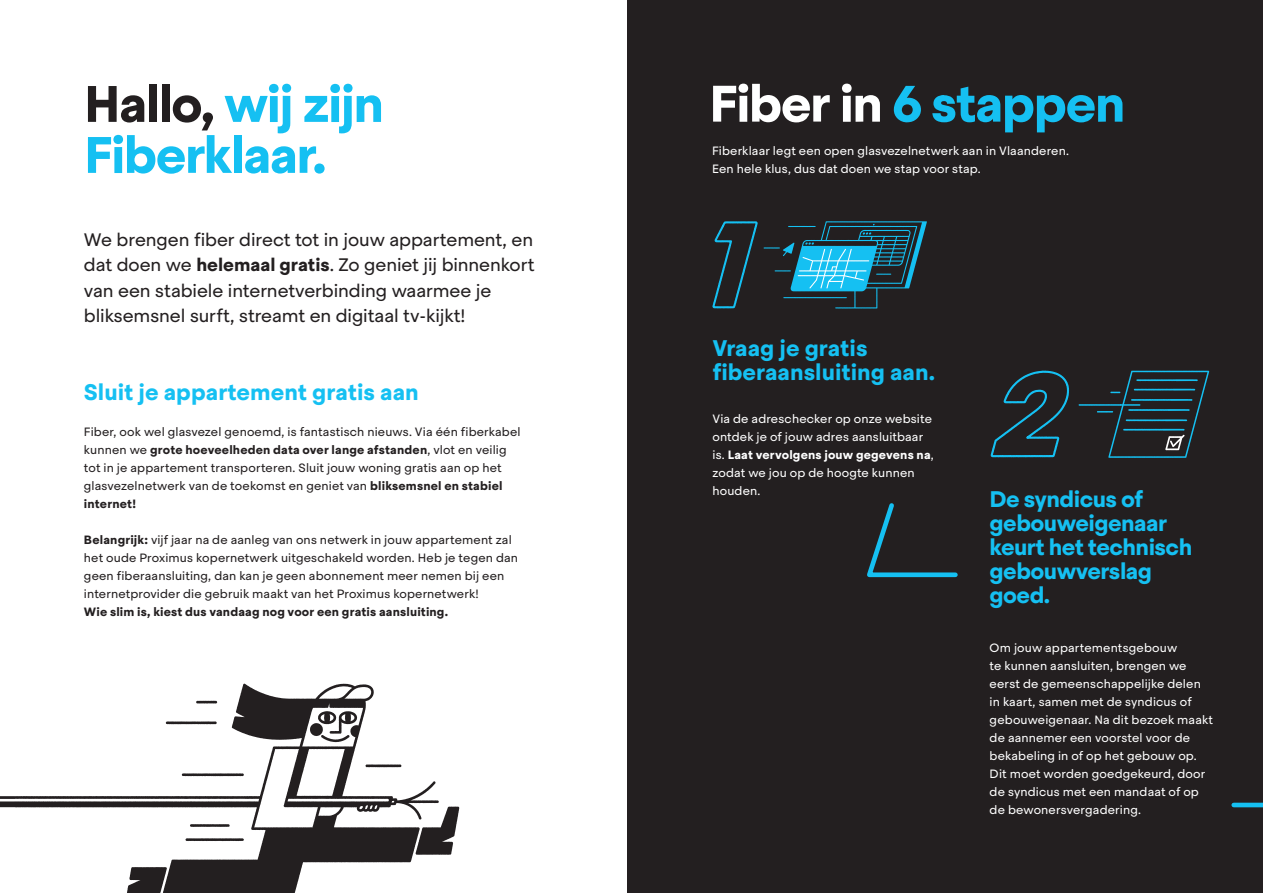
<style>
.page{position:relative;width:1263px;height:893px;background:#fff}
.page>*{position:absolute;margin:0;border:0;box-sizing:border-box;transform-origin:0 0}
.t1{font:700 51px/51px "Steradian";letter-spacing:-.035em;color:#15c0f2}
.t2{font:700 22.5px/24px "Steradian";letter-spacing:-.01em;color:#15c0f2}
.t3{font:18px/25.5px "Steradian";letter-spacing:-.005em;color:#231f20}
.t4{font:12px/18px "Steradian";letter-spacing:.01em;color:#231f20}
.t5{font:12px/18px "Steradian";letter-spacing:.01em;color:#fff}
.s1{color:#231f20}
.s2{color:#fff}
.s3{font-weight:700}
</style>
<div class="page">
<div style="left:627px;top:0;width:636px;height:893px;background:#231f20"></div>
<svg style="left:0;top:684px;width:439px;height:209px"></svg>
<svg style="left:185px;top:838px;width:59px;height:3px"></svg>
<svg style="left:190px;top:824px;width:40px;height:3px"></svg>
<svg style="left:166px;top:721px;width:51px;height:3px"></svg>
<svg style="left:365px;top:764px;width:36px;height:3px"></svg>
<svg style="left:196px;top:701px;width:21px;height:2px"></svg>
<svg style="left:182px;top:773px;width:62px;height:3px"></svg>
<svg style="left:127px;top:867px;width:40px;height:26px"></svg>
<svg style="left:416px;top:806px;width:43px;height:49px"></svg>
<svg style="left:310px;top:711px;width:47px;height:31px"></svg>
<svg style="left:867px;top:503px;width:91px;height:75px"></svg>
<svg style="left:1231px;top:802px;width:32px;height:6px"></svg>
<svg style="left:712px;top:221px;width:215px;height:88px"></svg>
<svg style="left:990px;top:370px;width:79px;height:88px"></svg>
<svg style="left:1078px;top:371px;width:131px;height:87px"></svg>
<p class="t1" style="left:84px;top:79px;width:302px"><span class="s1">Hallo,</span> wij zijn<br>Fiberklaar.</p>
<p class="t1" style="left:709px;top:79px;width:418px"><span class="s2">Fiber in</span> 6 stappen</p>
<p class="t5" style="left:712px;top:142px;width:359px">Fiberklaar legt een open glasvezelnetwerk aan in Vlaanderen.<br>Een hele klus, dus dat doen we stap voor stap.</p>
<p class="t3" style="left:84px;top:227px;width:452px">We brengen fiber direct tot in jouw appartement, en dat doen we <span class="s3">helemaal gratis</span>. Zo geniet jij binnenkort van een stabiele internetverbinding waarmee je bliksemsnel surft, streamt en digitaal tv-kijkt!</p>
<p class="t2" style="left:84px;top:380px;width:336px">Sluit je appartement gratis aan</p>
<p class="t4" style="left:84px;top:423px;width:438px">Fiber, ook wel glasvezel genoemd, is fantastisch nieuws. Via één fiberkabel kunnen we <span class="s3">grote hoeveelheden data over lange afstanden</span>, vlot en veilig tot in je appartement transporteren. Sluit jouw woning gratis aan op het glasvezelnetwerk van de toekomst en geniet van <span class="s3">bliksemsnel en stabiel internet!</span></p>
<p class="t4" style="left:84px;top:531px;width:436px"><span class="s3">Belangrijk:</span> vijf jaar na de aanleg van ons netwerk in jouw appartement zal het oude Proximus kopernetwerk uitgeschakeld worden. Heb je tegen dan geen fiberaansluiting, dan kan je geen abonnement meer nemen bij een internetprovider die gebruik maakt van het Proximus kopernetwerk!<br><span class="s3">Wie slim is, kiest dus vandaag nog voor een gratis aansluiting.</span></p>
<p class="t2" style="left:712px;top:336px;width:224px">Vraag je gratis fiberaansluiting aan.</p>
<p class="t5" style="left:712px;top:410px;width:223px">Via de adreschecker op onze website ontdek je of jouw adres aansluitbaar is. <span class="s3">Laat vervolgens jouw gegevens na</span>, zodat we jou op de hoogte kunnen houden.</p>
<p class="t2" style="left:990px;top:487px;width:204px">De syndicus of gebouweigenaar keurt het technisch gebouwverslag goed.</p>
<p class="t5" style="left:990px;top:639px;width:225px">Om jouw appartementsgebouw<br>te kunnen aansluiten, brengen we eerst de gemeenschappelijke delen in kaart, samen met de syndicus of gebouweigenaar. Na dit bezoek maakt de aannemer een voorstel voor de bekabeling in of op het gebouw op.<br>Dit moet worden goedgekeurd, door de syndicus met een mandaat of op de bewonersvergadering.</p>
</div>
